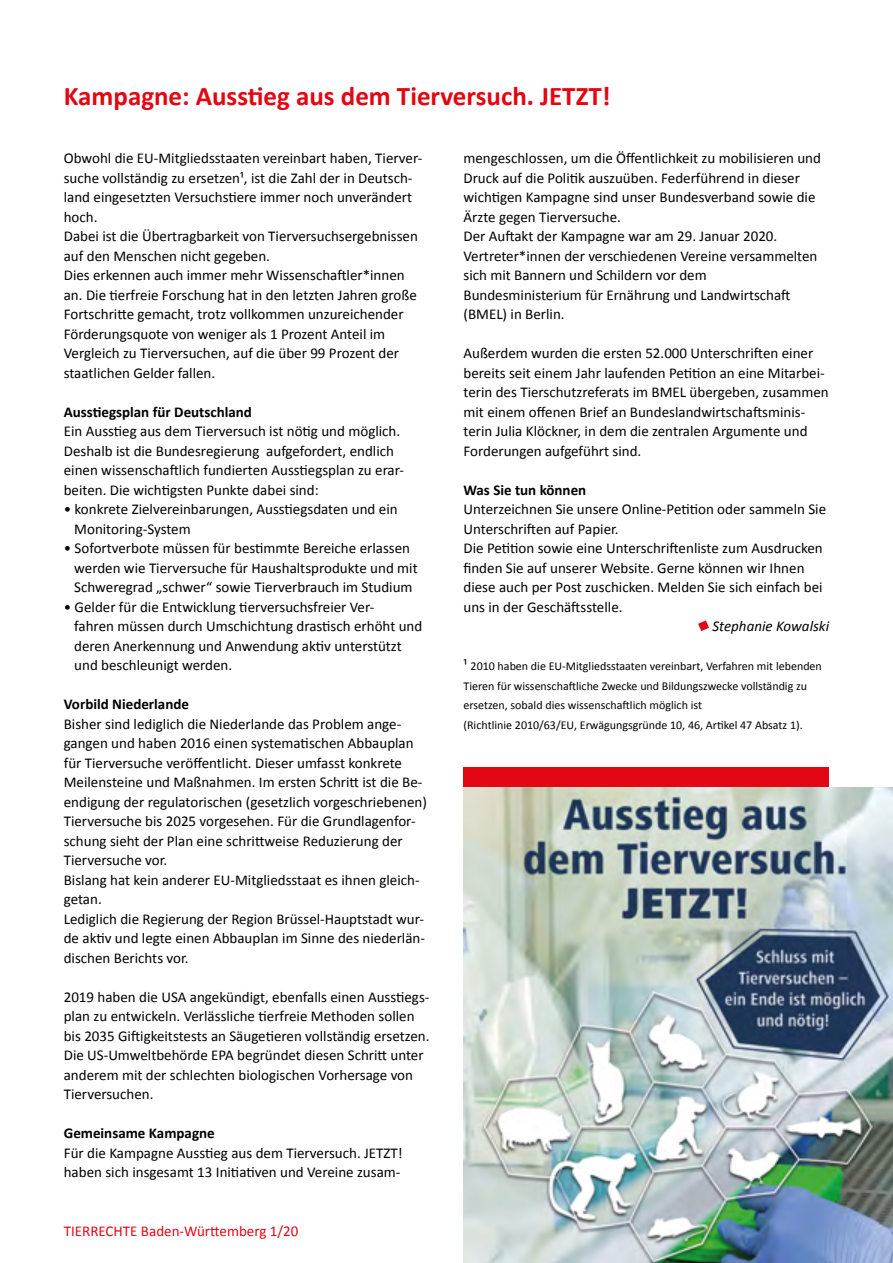
<style>
.page{position:relative;width:893px;height:1263px;background:#fff}
.page>*{position:absolute;margin:0;border:0;box-sizing:border-box;transform-origin:0 0}
.t1{font:700 27px "Calibri";color:#e30613}
.t2{font:15px/19.5px "Calibri";color:#000}
.t3{font:700 15px "Calibri";color:#000}
.t4{font:15px "Calibri";color:#e30613}
.t5{font:italic 15px "Calibri";color:#000}
.t6{font:12px/19.5px "Calibri";color:#000}
.s1{font-size:15px}
</style>
<div class="page">
<svg style="left:698px;top:620px;width:11px;height:11px"></svg>
<div style="left:463px;top:768px;width:366px;height:19px;background:#e30613"></div>
<img style="left:463px;top:787px;width:430px;height:476px">
<h1 class="t1" style="left:64px;top:77px;width:548px">Kampagne: Ausstieg aus dem Tierversuch. JETZT!</h1>
<p class="t2" style="left:64px;top:148px;width:360px">Obwohl die EU-Mitgliedsstaaten vereinbart haben, Tierver&shy;suche vollständig zu ersetzen¹, ist die Zahl der in Deutsch&shy;land eingesetzten Versuchstiere immer noch unverändert hoch.<br>Dabei ist die Übertragbarkeit von Tierversuchsergebnissen auf den Menschen nicht gegeben.<br>Dies erkennen auch immer mehr Wissenschaftler*innen an. Die tierfreie Forschung hat in den letzten Jahren große Fortschritte gemacht, trotz vollkommen unzureichender Förderungsquote von weniger als 1 Prozent Anteil im Vergleich zu Tierversuchen, auf die über 99 Prozent der staatlichen Gelder fallen.</p>
<p class="t3" style="left:64px;top:401px;width:190px">Ausstiegsplan für Deutschland</p>
<p class="t2" style="left:64px;top:421px;width:342px">Ein Ausstieg aus dem Tierversuch ist nötig und möglich.<br>Deshalb ist die Bundesregierung aufgefordert, endlich einen wissenschaftlich fundierten Ausstiegsplan zu erar&shy;beiten. Die wichtigsten Punkte dabei sind:</p>
<p class="t2" style="left:74px;top:499px;width:325px;text-indent:-10px">• konkrete Zielvereinbarungen, Ausstiegsdaten und ein<br>Monitoring-System</p>
<p class="t2" style="left:74px;top:538px;width:345px;text-indent:-10px">• Sofortverbote müssen für bestimmte Bereiche erlassen werden wie Tierversuche für Haushaltsprodukte und mit<br>Schweregrad „schwer“ sowie Tierverbrauch im Studium</p>
<p class="t2" style="left:74px;top:596px;width:350px;text-indent:-10px">• Gelder für die Entwicklung tierversuchsfreier Ver-<br>fahren müssen durch Umschichtung drastisch erhöht und deren Anerkennung und Anwendung aktiv unterstützt und beschleunigt werden.</p>
<p class="t3" style="left:64px;top:693px;width:127px">Vorbild Niederlande</p>
<p class="t2" style="left:64px;top:713px;width:365px">Bisher sind lediglich die Niederlande das Problem ange&shy;gangen und haben 2016 einen systematischen Abbauplan für Tierversuche veröffentlicht. Dieser umfasst konkrete Meilensteine und Maßnahmen. Im ersten Schritt ist die Be&shy;endigung der regulatorischen (gesetzlich vorgeschriebenen)<br>Tierversuche bis 2025 vorgesehen. Für die Grundlagenfor&shy;schung sieht der Plan eine schrittweise Reduzierung der Tierversuche vor.<br>Bislang hat kein anderer EU-Mitgliedsstaat es ihnen gleich&shy;getan.<br>Lediglich die Regierung der Region Brüssel-Hauptstadt wur&shy;de aktiv und legte einen Abbauplan im Sinne des niederlän&shy;dischen Berichts vor.</p>
<p class="t2" style="left:64px;top:986px;width:367px">2019 haben die USA angekündigt, ebenfalls einen Ausstiegs&shy;plan zu entwickeln. Verlässliche tierfreie Methoden sollen bis 2035 Giftigkeitstests an Säugetieren vollständig ersetzen.<br>Die US-Umweltbehörde EPA begründet diesen Schritt unter anderem mit der schlechten biologischen Vorhersage von Tierversuchen.</p>
<p class="t3" style="left:64px;top:1122px;width:152px">Gemeinsame Kampagne</p>
<p class="t2" style="left:64px;top:1142px;width:340px">Für die Kampagne Ausstieg aus dem Tierversuch. JETZT! haben sich insgesamt 13 Initiativen und Vereine zusam-</p>
<p class="t4" style="left:64px;top:1221px;width:236px">TIERRECHTE Baden-Württemberg 1/20</p>
<p class="t2" style="left:463px;top:148px;width:359px">mengeschlossen, um die Öffentlichkeit zu mobilisieren und Druck auf die Politik auszuüben. Federführend in dieser wichtigen Kampagne sind unser Bundesverband sowie die Ärzte gegen Tierversuche.<br>Der Auftakt der Kampagne war am 29. Januar 2020.<br>Vertreter*innen der verschiedenen Vereine versammelten sich mit Bannern und Schildern vor dem Bundesministerium für Ernährung und Landwirtschaft (BMEL) in Berlin.</p>
<p class="t2" style="left:463px;top:343px;width:367px">Außerdem wurden die ersten 52.000 Unterschriften einer bereits seit einem Jahr laufenden Petition an eine Mitarbei&shy;terin des Tierschutzreferats im BMEL übergeben, zusammen mit einem offenen Brief an Bundeslandwirtschaftsminis&shy;terin Julia Klöckner, in dem die zentralen Argumente und Forderungen aufgeführt sind.</p>
<p class="t3" style="left:463px;top:479px;width:124px">Was Sie tun können</p>
<p class="t2" style="left:463px;top:499px;width:364px">Unterzeichnen Sie unsere Online-Petition oder sammeln Sie Unterschriften auf Papier.<br>Die Petition sowie eine Unterschriftenliste zum Ausdrucken finden Sie auf unserer Website. Gerne können wir Ihnen diese auch per Post zuschicken. Melden Sie sich einfach bei uns in der Geschäftsstelle.</p>
<p class="t5" style="left:712px;top:617px;width:118px">Stephanie Kowalski</p>
<p class="t6" style="left:463px;top:656px;width:360px"><span class="s1">¹</span> 2010 haben die EU-Mitgliedsstaaten vereinbart, Verfahren mit lebenden Tieren für wissenschaftliche Zwecke und Bildungszwecke vollständig zu ersetzen, sobald dies wissenschaftlich möglich ist<br>(Richtlinie 2010/63/EU, Erwägungsgründe 10, 46, Artikel 47 Absatz 1).</p>
</div>
